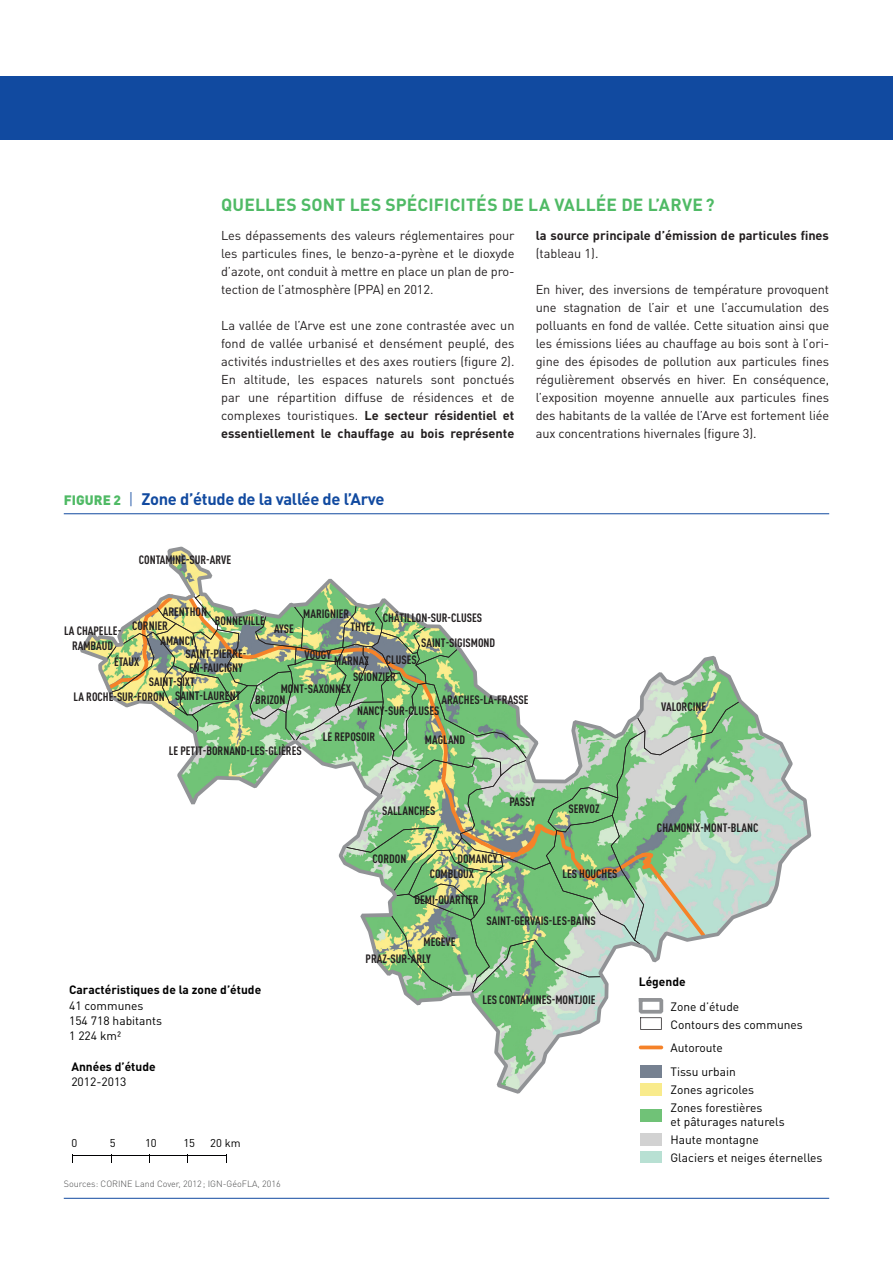
<style>
.page{position:relative;width:893px;height:1263px;background:#fff}
.page>*{position:absolute;margin:0;border:0;box-sizing:border-box;transform-origin:0 0}
.t1{font:700 17.4px "DIN Pro";letter-spacing:.01em;color:#4fba65}
.t2{font:700 16.5px "DIN Pro";letter-spacing:-.02em;color:#114aa0}
.t3{font:12.75px/18px "DIN Pro";letter-spacing:-.01em;color:#231f20;text-align:justify}
.t4{font:700 12.75px "DIN Pro";color:#231f20}
.t5{font:700 condensed 12px/14.4px "DIN Pro";color:#231f20}
.t6{font:12px/17.9px "DIN Pro";color:#000001}
.t7{font:700 12px "DIN Pro";color:#000001}
.t8{font:11.25px "DIN Pro";color:#000001}
.t9{font:300 9px "DIN Pro";color:#4b4c4d}
.s1{font-weight:700}
.s2{font-weight:900;font-size:13.5px;color:#4fba65}
.s3{font-weight:300}
</style>
<div class="page">
<div style="left:0;top:77px;width:829px;height:63px;background:#114aa0"></div>
<div style="left:64px;top:77px;width:829px;height:63px;background:#114aa0"></div>
<hr style="left:64px;top:513px;width:765px;height:1px;background:#114aa0">
<hr style="left:64px;top:1198px;width:765px;height:1px;background:#114aa0">
<hr style="left:73px;top:1155px;width:153px;height:1px;background:#000001">
<img style="left:641px;top:1094px;width:20px;height:1px">
<svg style="left:80px;top:547px;width:731px;height:547px"></svg>
<svg style="left:81px;top:548px;width:660px;height:544px"></svg>
<h1 class="t1" style="left:221px;top:193px;width:495px">QUELLES SONT LES SPÉCIFICITÉS DE LA VALLÉE DE L’ARVE?</h1>
<p class="t3" style="left:221px;top:225px;width:295px">Les dépassements des valeurs réglementaires pour les particules fines, le benzo-a-pyrène et le dioxyde d’azote, ont conduit à mettre en place un plan de pro&shy;tection de l’atmosphère (PPA) en 2012.</p>
<p class="t3" style="left:221px;top:315px;width:295px">La vallée de l’Arve est une zone contrastée avec un fond de vallée urbanisé et densément peuplé, des activités industrielles et des axes routiers (figure 2).<br>En altitude, les espaces naturels sont ponctués par une répartition diffuse de résidences et de complexes touristiques. <span class="s1">Le secteur résidentiel et essentiellement le chauffage au bois représente</span></p>
<p class="t4" style="left:536px;top:226px;width:295px">la source principale d’émission de particules fines</p>
<p class="t3" style="left:536px;top:243px;width:64px">(tableau 1).</p>
<p class="t3" style="left:536px;top:279px;width:295px">En hiver, des inversions de température provoquent une stagnation de l’air et une l’accumulation des polluants en fond de vallée. Cette situation ainsi que les émissions liées au chauffage au bois sont à l’ori&shy;gine des épisodes de pollution aux particules fines régulièrement observés en hiver. En conséquence, l’exposition moyenne annuelle aux particules fines des habitants de la vallée de l’Arve est fortement liée aux concentrations hivernales (figure 3).</p>
<p class="t2" style="left:64px;top:488px;width:322px"><span class="s2">FIGURE 2</span> <span class="s3">|</span> Zone d’étude de la vallée de l’Arve</p>
<p class="t5" style="left:139px;top:552px;width:94px">CONTAMINE-SUR-ARVE</p>
<p class="t5" style="left:163px;top:604px;width:46px">ARENTHON</p>
<p class="t5" style="left:160px;top:634px;width:36px">AMANCY</p>
<p class="t5" style="left:303px;top:606px;width:48px">MARIGNIER</p>
<p class="t5" style="left:383px;top:611px;width:101px">CHÂTILLON-SUR-CLUSES</p>
<p class="t5" style="left:215px;top:614px;width:51px">BONNEVILLE</p>
<p class="t5" style="left:132px;top:618px;width:37px">CORNIER</p>
<p class="t5" style="left:350px;top:620px;width:26px">THYEZ</p>
<p class="t5" style="left:274px;top:621px;width:21px">AYSE</p>
<p class="t5" style="left:64px;top:624px;width:59px;text-align:center">LA CHAPELLE-<br>RAMBAUD</p>
<p class="t5" style="left:421px;top:635px;width:75px">SAINT-SIGISMOND</p>
<p class="t5" style="left:186px;top:646px;width:62px">SAINT-PIERRE-<br>EN-FAUCIGNY</p>
<p class="t5" style="left:304px;top:647px;width:28px">VOUGY</p>
<p class="t5" style="left:386px;top:652px;width:32px">CLUSES</p>
<p class="t5" style="left:114px;top:655px;width:27px">ÉTAUX</p>
<p class="t5" style="left:74px;top:689px;width:93px">LA ROCHE-SUR-FORON</p>
<p class="t5" style="left:334px;top:653px;width:36px">MARNAZ</p>
<p class="t5" style="left:353px;top:669px;width:44px">SCIONZIER</p>
<p class="t5" style="left:175px;top:674px;width:67px;text-indent:-26px">SAINT-SIXT<br>SAINT-LAURENT</p>
<p class="t5" style="left:281px;top:681px;width:72px">MONT-SAXONNEX</p>
<p class="t5" style="left:442px;top:692px;width:89px">ARACHES-LA-FRASSE</p>
<p class="t5" style="left:255px;top:692px;width:32px">BRIZON</p>
<p class="t5" style="left:169px;top:743px;width:134px">LE PETIT-BORNAND-LES-GLIÈRES</p>
<p class="t7" style="left:69px;top:982px;width:194px">Caractéristiques de la zone d’étude</p>
<p class="t6" style="left:69px;top:998px;width:95px;line-height:14.5px">41 communes<br>154 718 habitants<br>1 224 km²</p>
<p class="t7" style="left:71px;top:1058px;width:86px">Années d’étude</p>
<p class="t6" style="left:71px;top:1072px;width:57px">2012-2013</p>
<p class="t8" style="left:71px;top:1135px;width:7px">0</p>
<p class="t8" style="left:110px;top:1135px;width:7px">5</p>
<p class="t8" style="left:145px;top:1135px;width:13px">10</p>
<p class="t8" style="left:183px;top:1135px;width:13px">15</p>
<p class="t8" style="left:210px;top:1135px;width:32px">20 km</p>
<p class="t9" style="left:64px;top:1178px;width:218px">Sources: CORINE Land Cover, 2012; IGN-GéoFLA, 2016</p>
<p class="t5" style="left:357px;top:703px;width:84px">NANCY-SUR-CLUSES</p>
<p class="t5" style="left:323px;top:730px;width:54px">LE REPOSOIR</p>
<p class="t5" style="left:425px;top:732px;width:42px">MAGLAND</p>
<p class="t5" style="left:382px;top:804px;width:55px">SALLANCHES</p>
<p class="t5" style="left:509px;top:795px;width:27px">PASSY</p>
<p class="t5" style="left:373px;top:852px;width:35px">CORDON</p>
<p class="t5" style="left:457px;top:852px;width:42px">DOMANCY</p>
<p class="t5" style="left:430px;top:866px;width:46px">COMBLOUX</p>
<p class="t5" style="left:414px;top:893px;width:66px">DEMI-QUARTIER</p>
<p class="t5" style="left:568px;top:802px;width:33px">SERVOZ</p>
<p class="t5" style="left:562px;top:866px;width:57px">LES HOUCHES</p>
<p class="t5" style="left:423px;top:935px;width:34px">MEGÈVE</p>
<p class="t5" style="left:366px;top:952px;width:67px">PRAZ-SUR-ARLY</p>
<p class="t5" style="left:486px;top:914px;width:111px">SAINT-GERVAIS-LES-BAINS</p>
<p class="t5" style="left:482px;top:992px;width:115px">LES CONTAMINES-MONTJOIE</p>
<p class="t5" style="left:661px;top:699px;width:46px">VALORCINE</p>
<p class="t5" style="left:657px;top:820px;width:103px">CHAMONIX-MONT-BLANC</p>
<p class="t7" style="left:639px;top:973px;width:48px">Légende</p>
<p class="t6" style="left:670px;top:997px;width:134px">Zone d’étude<br>Contours des communes</p>
<p class="t6" style="left:670px;top:1036px;width:67px;line-height:23.9px">Autoroute<br>Tissu urbain</p>
<p class="t6" style="left:670px;top:1080px;width:94px">Zones agricoles<br>Zones forestières</p>
<p class="t6" style="left:670px;top:1112px;width:154px">et pâturages naturels<br>Haute montagne<br>Glaciers et neiges éternelles</p>
</div>
